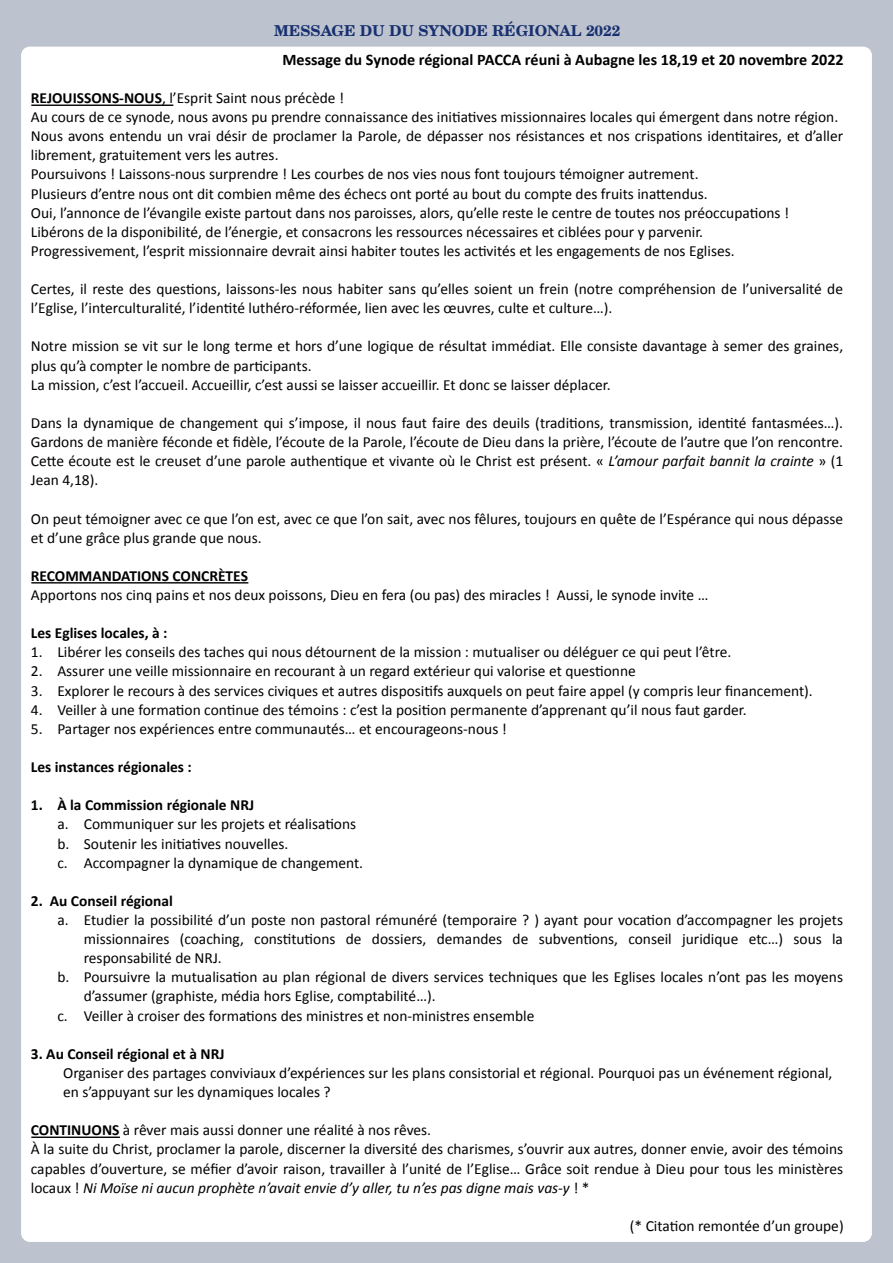
<style>
.page{position:relative;width:893px;height:1263px;background:#bcc2ce}
.page>*{position:absolute;margin:0;border:0;box-sizing:border-box;transform-origin:0 0}
.t1{font:700 16.2px "Calibri";color:#000}
.t2{font:15.45px/19px "Calibri";color:#000}
.t3{font:700 15.45px "Calibri";color:#000}
.t4{font:700 15px "C059";letter-spacing:-.005em;color:#183070}
.s1{font-weight:700}
.s2{font-style:italic}
</style>
<div class="page">
<div style="left:21px;top:47px;width:851px;height:1195px;background:#fff"></div>
<hr style="left:31px;top:105px;width:142px;height:1px;background:#000">
<hr style="left:31px;top:582px;width:217px;height:1px;background:#000">
<hr style="left:31px;top:1136px;width:89px;height:2px;background:#000">
<p class="t4" style="left:274px;top:25px;width:348px">MESSAGE DU DU SYNODE RÉGIONAL 2022</p>
<p class="t1" style="left:282px;top:50px;width:563px">Message du Synode régional PACCA réuni à Aubagne les 18,19 et 20 novembre 2022</p>
<p class="t2" style="left:31px;top:88px;width:814px"><span class="s1">REJOUISSONS-NOUS</span>, l’Esprit Saint nous précède !<br>Au cours de ce synode, nous avons pu prendre connaissance des ini9a9ves missionnaires locales qui émergent dans notre région.<br>Nous avons entendu un vrai désir de proclamer la Parole, de dépasser nos résistances et nos crispa9ons iden9taires, et d’aller librement, gratuitement vers les autres.<br>Poursuivons ! Laissons-nous surprendre ! Les courbes de nos vies nous font toujours témoigner autrement.<br>Plusieurs d’entre nous ont dit combien même des échecs ont porté au bout du compte des fruits inaGendus.<br>Oui, l’annonce de l’évangile existe partout dans nos paroisses, alors, qu’elle reste le centre de toutes nos préoccupa9ons !<br>Libérons de la disponibilité, de l’énergie, et consacrons les ressources nécessaires et ciblées pour y parvenir.<br>Progressivement, l’esprit missionnaire devrait ainsi habiter toutes les ac9vités et les engagements de nos Eglises.</p>
<p class="t2" style="left:31px;top:279px;width:814px">Certes, il reste des ques9ons, laissons-les nous habiter sans qu’elles soient un frein (notre compréhension de l’universalité de l’Eglise, l’interculturalité, l’iden9té luthéro-réformée, lien avec les œuvres, culte et culture…).</p>
<p class="t2" style="left:31px;top:337px;width:814px">Notre mission se vit sur le long terme et hors d’une logique de résultat immédiat. Elle consiste davantage à semer des graines, plus qu’à compter le nombre de par9cipants.<br>La mission, c’est l’accueil. Accueillir, c’est aussi se laisser accueillir. Et donc se laisser déplacer.</p>
<p class="t2" style="left:31px;top:413px;width:814px;text-align:justify">Dans la dynamique de changement qui s’impose, il nous faut faire des deuils (tradi9ons, transmission, iden9té fantasmées…).<br>Gardons de manière féconde et fidèle, l’écoute de la Parole, l’écoute de Dieu dans la prière, l’écoute de l’autre que l’on rencontre.<br>CeGe écoute est le creuset d’une parole authen9que et vivante où le Christ est présent. « <span class="s2">L’amour parfait bannit la crainte</span> » (1<br>Jean 4,18).</p>
<p class="t2" style="left:31px;top:509px;width:814px">On peut témoigner avec ce que l’on est, avec ce que l’on sait, avec nos fêlures, toujours en quête de l’Espérance qui nous dépasse et d’une grâce plus grande que nous.</p>
<p class="t3" style="left:31px;top:566px;width:219px">RECOMMANDATIONS CONCRÈTES</p>
<p class="t2" style="left:31px;top:585px;width:679px">Apportons nos cinq pains et nos deux poissons, Dieu en fera (ou pas) des miracles ! Aussi, le synode invite …</p>
<p class="t3" style="left:31px;top:623px;width:138px">Les Eglises locales, à :</p>
<p class="t2" style="left:31px;top:642px;width:702px">1. Libérer les conseils des taches qui nous détournent de la mission : mutualiser ou déléguer ce qui peut l’être.</p>
<p class="t2" style="left:31px;top:662px;width:606px">2. Assurer une veille missionnaire en recourant à un regard extérieur qui valorise et ques9onne</p>
<p class="t2" style="left:31px;top:681px;width:783px">3. Explorer le recours à des services civiques et autres disposi9fs auxquels on peut faire appel (y compris leur financement).</p>
<p class="t2" style="left:31px;top:700px;width:717px">4. Veiller à une forma9on con9nue des témoins : c’est la posi9on permanente d’apprenant qu’il nous faut garder.</p>
<p class="t2" style="left:31px;top:719px;width:477px">5. Partager nos expériences entre communautés… et encourageons-nous !</p>
<p class="t3" style="left:31px;top:757px;width:162px">Les instances régionales :</p>
<p class="t3" style="left:31px;top:795px;width:225px">1. À la Commission régionale NRJ</p>
<p class="t2" style="left:57px;top:815px;width:300px">a. Communiquer sur les projets et réalisa9ons b. Soutenir les ini9a9ves nouvelles.</p>
<p class="t2" style="left:84px;top:853px;width:281px">Accompagner la dynamique de changement.</p>
<p class="t3" style="left:31px;top:891px;width:144px">2. Au Conseil régional</p>
<p class="t2" style="left:57px;top:910px;width:787px">a. Etudier la possibilité d’un poste non pastoral rémunéré (temporaire ? ) ayant pour voca9on d’accompagner les projets</p>
<p class="t2" style="left:84px;top:929px;width:761px">missionnaires (coaching, cons9tu9ons de dossiers, demandes de subven9ons, conseil juridique etc…) sous la</p>
<p class="t2" style="left:84px;top:948px;width:139px">responsabilité de NRJ.</p>
<p class="t2" style="left:57px;top:967px;width:787px">b. Poursuivre la mutualisa9on au plan régional de divers services techniques que les Eglises locales n’ont pas les moyens</p>
<p class="t2" style="left:84px;top:987px;width:353px">d’assumer (graphiste, média hors Eglise, comptabilité…).</p>
<p class="t2" style="left:84px;top:1006px;width:452px">Veiller à croiser des forma9ons des ministres et non-ministres ensemble</p>
<p class="t3" style="left:31px;top:1044px;width:195px">3. Au Conseil régional et à NRJ</p>
<p class="t2" style="left:63px;top:1063px;width:771px">Organiser des partages conviviaux d’expériences sur les plans consistorial et régional. Pourquoi pas un événement régional, en s’appuyant sur les dynamiques locales ?</p>
<p class="t2" style="left:31px;top:1120px;width:814px"><span class="s1">CONTINUONS</span> à rêver mais aussi donner une réalité à nos rêves.<br>À la suite du Christ, proclamer la parole, discerner la diversité des charismes, s’ouvrir aux autres, donner envie, avoir des témoins capables d’ouverture, se méfier d’avoir raison, travailler à l’unité de l’Eglise… Grâce soit rendue à Dieu pour tous les ministères locaux ! <span class="s2">Ni Moïse ni aucun prophète n’avait envie d’y aller, tu n’es pas digne mais vas-y</span> ! *</p>
<p class="t2" style="left:630px;top:1216px;width:215px">(* Cita9on remontée d’un groupe)</p>
</div>
